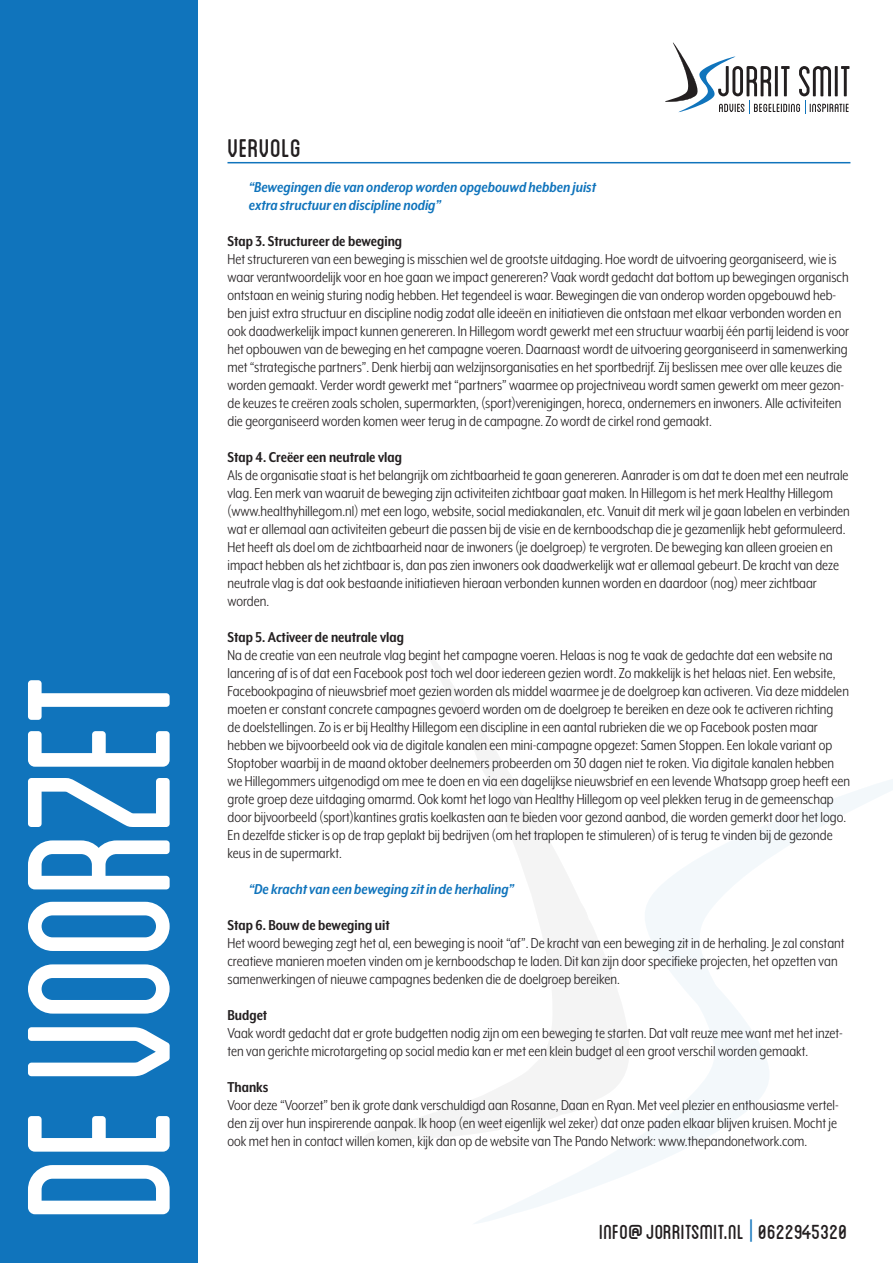
<style>
.page{position:relative;width:893px;height:1263px;background:#fff}
.page>*{position:absolute;margin:0;border:0;box-sizing:border-box;transform-origin:0 0}
.t1{font:condensed 213px "Blanch";letter-spacing:-.02em;color:#fff}
.t2{font:36px "Blanch Caps";color:#231f20}
.t3{font:28.65px "Blanch Caps";color:#231f20}
.t4{font:16.5px/18px "Mr Eaves XL Mod Nar OT";color:#231f20}
.t5{font:italic 700 16.5px/18px "Mr Eaves XL Mod Nar OT";color:#1074bc}
.t6{font:700 16.5px "Mr Eaves XL Mod Nar OT";color:#231f20}
.s1{font-family:"Mr Eaves XL Mod Nar OT";font-weight:900;color:#1074bc}
</style>
<div class="page">
<div style="left:0;top:0;width:197px;height:1263px;background:#1074bc"></div>
<svg style="left:665px;top:43px;width:184px;height:71px"></svg>
<svg style="left:457px;top:712px;width:123px;height:383px"></svg>
<svg style="left:428px;top:653px;width:41px;height:59px"></svg>
<svg style="left:474px;top:726px;width:57px;height:169px"></svg>
<svg style="left:364px;top:1095px;width:135px;height:44px"></svg>
<svg style="left:578px;top:903px;width:16px;height:29px"></svg>
<svg style="left:645px;top:779px;width:248px;height:153px"></svg>
<svg style="left:499px;top:932px;width:270px;height:281px"></svg>
<svg style="left:474px;top:1209px;width:41px;height:15px"></svg>
<svg style="left:650px;top:926px;width:39px;height:55px"></svg>
<hr style="left:227px;top:162px;width:623px;height:1px;background:#1074bc">
<h1 class="t1" style="left:-16px;top:1220px;width:551px;rotate:-90deg">DE VOORZET</h1>
<h2 class="t2" style="left:227px;top:132px;width:75px">Vervolg</h2>
<p class="t5" style="left:249px;top:178px;width:349px">“Bewegingen die van onderop worden opgebouwd hebben juist extra structuur en discipline nodig”</p>
<p class="t6" style="left:227px;top:233px;width:176px">Stap 3. Structureer de beweging</p>
<p class="t4" style="left:227px;top:250px;width:623px">Het structureren van een beweging is misschien wel de grootste uitdaging. Hoe wordt de uitvoering georganiseerd, wie is waar verantwoordelijk voor en hoe gaan we impact genereren? Vaak wordt gedacht dat bottom up bewegingen organisch ontstaan en weinig sturing nodig hebben. Het tegendeel is waar. Bewegingen die van onderop worden opgebouwd heb&shy;ben juist extra structuur en discipline nodig zodat alle ideeën en initiatieven die ontstaan met elkaar verbonden worden en ook daadwerkelijk impact kunnen genereren. In Hillegom wordt gewerkt met een structuur waarbij één partij leidend is voor het opbouwen van de beweging en het campagne voeren. Daarnaast wordt de uitvoering georganiseerd in samenwerking met “strategische partners”. Denk hierbij aan welzijnsorganisaties en het sportbedrijf. Zij beslissen mee over alle keuzes die worden gemaakt. Verder wordt gewerkt met “partners” waarmee op projectniveau wordt samen gewerkt om meer gezon&shy;de keuzes te creëren zoals scholen, supermarkten, (sport)verenigingen, horeca, ondernemers en inwoners. Alle activiteiten die georganiseerd worden komen weer terug in de campagne. Zo wordt de cirkel rond gemaakt.</p>
<p class="t6" style="left:227px;top:449px;width:176px">Stap 4. Creëer een neutrale vlag</p>
<p class="t4" style="left:227px;top:466px;width:624px">Als de organisatie staat is het belangrijk om zichtbaarheid te gaan genereren. Aanrader is om dat te doen met een neutrale vlag. Een merk van waaruit de beweging zijn activiteiten zichtbaar gaat maken. In Hillegom is het merk Healthy Hillegom (www.healthyhillegom.nl) met een logo, website, social mediakanalen, etc. Vanuit dit merk wil je gaan labelen en verbinden wat er allemaal aan activiteiten gebeurt die passen bij de visie en de kernboodschap die je gezamenlijk hebt geformuleerd.<br>Het heeft als doel om de zichtbaarheid naar de inwoners (je doelgroep) te vergroten. De beweging kan alleen groeien en impact hebben als het zichtbaar is, dan pas zien inwoners ook daadwerkelijk wat er allemaal gebeurt. De kracht van deze neutrale vlag is dat ook bestaande initiatieven hieraan verbonden kunnen worden en daardoor (nog) meer zichtbaar worden.</p>
<p class="t6" style="left:227px;top:629px;width:178px">Stap 5. Activeer de neutrale vlag</p>
<p class="t4" style="left:227px;top:646px;width:624px">Na de creatie van een neutrale vlag begint het campagne voeren. Helaas is nog te vaak de gedachte dat een website na lancering af is of dat een Facebook post toch wel door iedereen gezien wordt. Zo makkelijk is het helaas niet. Een website, Facebookpagina of nieuwsbrief moet gezien worden als middel waarmee je de doelgroep kan activeren. Via deze middelen moeten er constant concrete campagnes gevoerd worden om de doelgroep te bereiken en deze ook te activeren richting de doelstellingen. Zo is er bij Healthy Hillegom een discipline in een aantal rubrieken die we op Facebook posten maar hebben we bijvoorbeeld ook via de digitale kanalen een mini-campagne opgezet: Samen Stoppen. Een lokale variant op Stoptober waarbij in de maand oktober deelnemers probeerden om 30 dagen niet te roken. Via digitale kanalen hebben we Hillegommers uitgenodigd om mee te doen en via een dagelijkse nieuwsbrief en een levende Whatsapp groep heeft een grote groep deze uitdaging omarmd. Ook komt het logo van Healthy Hillegom op veel plekken terug in de gemeenschap door bijvoorbeeld (sport)kantines gratis koelkasten aan te bieden voor gezond aanbod, die worden gemerkt door het logo.<br>En dezelfde sticker is op de trap geplakt bij bedrijven (om het traplopen te stimuleren) of is terug te vinden bij de gezonde keus in de supermarkt.</p>
<p class="t5" style="left:249px;top:880px;width:267px">“De kracht van een beweging zit in de herhaling”</p>
<p class="t6" style="left:227px;top:917px;width:164px">Stap 6. Bouw de beweging uit</p>
<p class="t4" style="left:227px;top:934px;width:618px">Het woord beweging zegt het al, een beweging is nooit “af”. De kracht van een beweging zit in de herhaling. Je zal constant creatieve manieren moeten vinden om je kernboodschap te laden. Dit kan zijn door specifieke projecten, het opzetten van samenwerkingen of nieuwe campagnes bedenken die de doelgroep bereiken.</p>
<p class="t6" style="left:227px;top:1007px;width:41px">Budget</p>
<p class="t4" style="left:227px;top:1024px;width:617px">Vaak wordt gedacht dat er grote budgetten nodig zijn om een beweging te starten. Dat valt reuze mee want met het inzet&shy;ten van gerichte microtargeting op social media kan er met een klein budget al een groot verschil worden gemaakt.</p>
<p class="t6" style="left:227px;top:1079px;width:42px">Thanks</p>
<p class="t4" style="left:227px;top:1096px;width:613px;text-align:justify">Voor deze “Voorzet” ben ik grote dank verschuldigd aan Rosanne, Daan en Ryan. Met veel plezier en enthousiasme vertel&shy;den zij over hun inspirerende aanpak. Ik hoop (en weet eigenlijk wel zeker) dat onze paden elkaar blijven kruisen. Mocht je ook met hen in contact willen komen, kijk dan op de website van The Pando Network: www.thepandonetwork.com.</p>
<h3 class="t3" style="left:599px;top:1219px;width:250px">info@jorritsmit.nl <span class="s1">|</span> 0622945320</h3>
</div>
